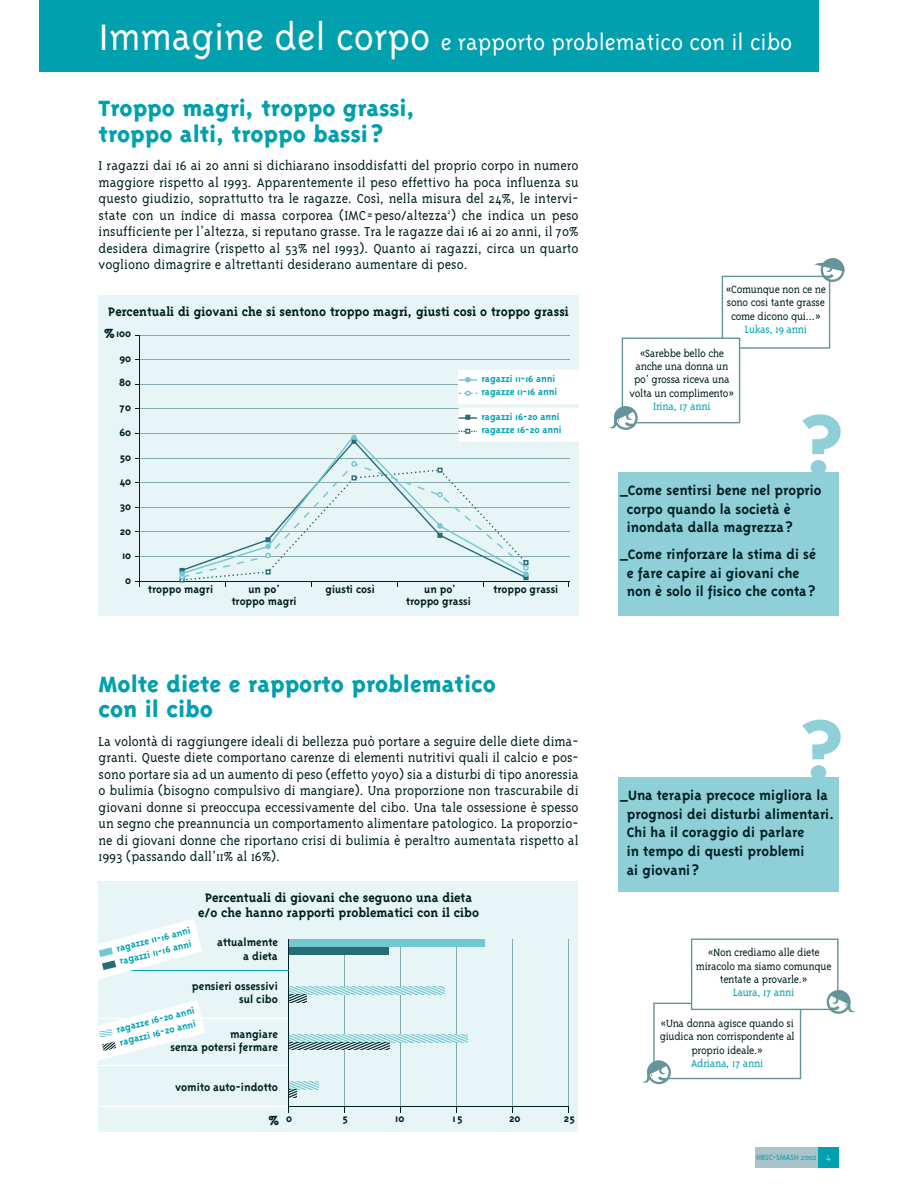
<style>
.page{position:relative;width:918px;height:1188px;background:#fff}
.page>*{position:absolute;margin:0;border:0;box-sizing:border-box;transform-origin:0 0}
.t1{font:800 82.8px "Triplex";color:#8fcfd8;scale:1.05 1}
.t2{font:800 25.35px/25.3px "Triplex";color:#00a0af}
.t3{font:300 25.35px "Triplex";color:#fff}
.t4{font:700 15.45px/18.6px "Triplex";color:#001f23}
.t5{font:700 15.3px "Triplex";color:#001f23}
.t6{font:300 14.85px/16.5px "Triplex Serif";color:#001f23;text-align:justify}
.t7{font:700 14.1px/14.9px "Triplex Serif";color:#001f23;text-align:center}
.t8{font:700 12.3px/13.6px "Triplex";color:#001f23;text-align:right}
.t9{font:300 12px/13.4px "Triplex Serif";letter-spacing:-.025em;color:#001f23;text-align:center}
.t10{font:700 12px/24.8px "Triplex";color:#001f23;text-align:center}
.t11{font:300 12px "Triplex Serif";letter-spacing:-.025em;color:#00a0af}
.t12{font:700 10.65px/13px "Triplex";color:#00a2b2}
.t13{font:300 8.7px "Triplex";color:#00a0af}
.s1{font-size:42.3px}
.s2{font-size:15.3px}
.s3{font-size:12px}
.s4{font-family:"Triplex Serif";font-size:11.25px;color:#a8c4c8}
</style>
<div class="page">
<div style="left:722px;top:276px;width:108px;height:73px;border:1px solid #65949b"></div>
<svg style="left:814px;top:258px;width:30px;height:25px"></svg>
<div style="left:622px;top:338px;width:118px;height:85px;background:#fff"></div>
<div style="left:622px;top:338px;width:118px;height:85px;border:1px solid #65949b"></div>
<svg style="left:609px;top:406px;width:29px;height:24px"></svg>
<div style="left:755px;top:1148px;width:64px;height:20px;background:#a8c4c8"></div>
<div style="left:819px;top:1148px;width:20px;height:20px;background:#00a0af"></div>
<div style="left:619px;top:778px;width:220px;height:114px;background:#8fcfd8"></div>
<div style="left:39px;top:0;width:780px;height:72px;background:#00a0af"></div>
<div style="left:99px;top:296px;width:480px;height:320px;background:#e8f5f6"></div>
<hr style="left:135px;top:335px;width:434px;height:1px;background:#86acb1">
<hr style="left:135px;top:359px;width:434px;height:1px;background:#86acb1">
<hr style="left:135px;top:384px;width:434px;height:1px;background:#86acb1">
<hr style="left:135px;top:409px;width:434px;height:1px;background:#86acb1">
<hr style="left:135px;top:433px;width:434px;height:1px;background:#86acb1">
<hr style="left:135px;top:458px;width:434px;height:1px;background:#86acb1">
<hr style="left:135px;top:482px;width:434px;height:1px;background:#86acb1">
<hr style="left:135px;top:507px;width:434px;height:1px;background:#86acb1">
<hr style="left:135px;top:532px;width:434px;height:1px;background:#86acb1">
<hr style="left:135px;top:556px;width:434px;height:1px;background:#86acb1">
<hr style="left:135px;top:581px;width:434px;height:1px;background:#001f23">
<hr style="left:139px;top:335px;width:1px;height:246px;background:#001f23">
<div style="left:459px;top:370px;width:120px;height:34px;background:#fff"></div>
<div style="left:459px;top:408px;width:120px;height:34px;background:#fff"></div>
<svg style="left:459px;top:377px;width:18px;height:5px"></svg>
<svg style="left:459px;top:391px;width:18px;height:5px"></svg>
<svg style="left:333px;top:434px;width:46px;height:27px"></svg>
<svg style="left:351px;top:435px;width:6px;height:9px"></svg>
<svg style="left:179px;top:461px;width:350px;height:126px"></svg>
<svg style="left:459px;top:415px;width:18px;height:5px"></svg>
<svg style="left:459px;top:429px;width:18px;height:5px"></svg>
<div style="left:99px;top:881px;width:479px;height:251px;background:#e8f5f6"></div>
<hr style="left:99px;top:1106px;width:189px;height:1px;background:#fff">
<hr style="left:99px;top:1018px;width:189px;height:1px;background:#fff">
<hr style="left:99px;top:1066px;width:189px;height:1px;background:#fff">
<hr style="left:344px;top:939px;width:1px;height:173px;background:#86acb1">
<hr style="left:400px;top:939px;width:1px;height:173px;background:#86acb1">
<hr style="left:456px;top:939px;width:1px;height:173px;background:#86acb1">
<hr style="left:512px;top:939px;width:1px;height:173px;background:#86acb1">
<hr style="left:568px;top:939px;width:1px;height:173px;background:#86acb1">
<div style="left:289px;top:947px;width:100px;height:8px;background:#256c73"></div>
<div style="left:289px;top:939px;width:196px;height:8px;background:#72c7d2"></div>
<hr style="left:288px;top:1106px;width:281px;height:1px;background:#001f23">
<svg style="left:289px;top:987px;width:155px;height:15px"></svg>
<svg style="left:289px;top:1034px;width:179px;height:16px"></svg>
<svg style="left:289px;top:1082px;width:30px;height:15px"></svg>
<svg style="left:99px;top:1000px;width:106px;height:60px"></svg>
<hr style="left:288px;top:939px;width:1px;height:173px;background:#001f23">
<hr style="left:99px;top:970px;width:189px;height:1px;background:#00a2b2">
<svg style="left:99px;top:919px;width:103px;height:60px"></svg>
<div style="left:653px;top:1003px;width:148px;height:76px;border:1px solid #65949b"></div>
<svg style="left:642px;top:1060px;width:29px;height:25px"></svg>
<div style="left:692px;top:939px;width:146px;height:70px;background:#fff"></div>
<div style="left:691px;top:939px;width:148px;height:71px;border:1px solid #65949b"></div>
<div style="left:619px;top:472px;width:220px;height:144px;background:#8fcfd8"></div>
<svg style="left:827px;top:990px;width:29px;height:24px"></svg>
<h2 class="t3" style="left:99px;top:32px;width:695px"><span class="s1">Immagine del corpo</span> e rapporto problematico con il cibo</h2>
<h2 class="t2" style="left:99px;top:98px;width:318px">Troppo magri, troppo grassi, troppo alti, troppo bassi?</h2>
<p class="t6" style="left:99px;top:158px;width:481px">I ragazzi dai 16 ai 20 anni si dichiarano insoddisfatti del proprio corpo in numero maggiore rispetto al 1993. Apparentemente il peso effettivo ha poca influenza su questo giudizio, soprattutto tra le ragazze. Così, nella misura del 24%, le intervi&shy;state con un indice di massa corporea (IMC=peso/altezza<sup>2</sup>) che indica un peso insufficiente per l’altezza, si reputano grasse. Tra le ragazze dai 16 ai 20 anni, il 70% desidera dimagrire (rispetto al 53% nel 1993). Quanto ai ragazzi, circa un quarto vogliono dimagrire e altrettanti desiderano aumentare di peso.</p>
<p class="t7" style="left:108px;top:306px;width:462px">Percentuali di giovani che si sentono troppo magri, giusti così o troppo grassi</p>
<p class="t10" style="left:104px;top:322px;width:29px;text-align:right"><span class="s2">%</span>100<br>90<br>80<br>70<br>60<br>50<br>40<br>30<br>20<br>10<br>0</p>
<p class="t12" style="left:481px;top:373px;width:78px">ragazzi 11-16 anni ragazze 11-16 anni</p>
<p class="t12" style="left:481px;top:411px;width:82px">ragazzi 16-20 anni ragazze 16-20 anni</p>
<p class="t10" style="left:148px;top:578px;width:67px">troppo magri</p>
<p class="t10" style="left:232px;top:585px;width:67px;line-height:11.2px">un po' troppo magri</p>
<p class="t10" style="left:325px;top:578px;width:51px">giusti così</p>
<p class="t10" style="left:406px;top:585px;width:66px;line-height:11.2px">un po' troppo grassi</p>
<p class="t10" style="left:494px;top:578px;width:66px">troppo grassi</p>
<h2 class="t2" style="left:99px;top:673px;width:399px">Molte diete e rapporto problematico con il cibo</h2>
<p class="t6" style="left:99px;top:734px;width:482px">La volontà di raggiungere ideali di bellezza può portare a seguire delle diete dima&shy;granti. Queste diete comportano carenze di elementi nutritivi quali il calcio e pos&shy;sono portare sia ad un aumento di peso (effetto yoyo) sia a disturbi di tipo anoressia o bulimia (bisogno compulsivo di mangiare). Una proporzione non trascurabile di giovani donne si preoccupa eccessivamente del cibo. Una tale ossessione è spesso un segno che preannuncia un comportamento alimentare patologico. La proporzio&shy;ne di giovani donne che riportano crisi di bulimia è peraltro aumentata rispetto al 1993 (passando dall’11% al 16%).</p>
<p class="t7" style="left:198px;top:891px;width:282px">Percentuali di giovani che seguono una dieta e/o che hanno rapporti problematici con il cibo</p>
<p class="t12" style="left:115px;top:943px;width:78px;rotate:-14deg">ragazze 11-16 anni ragazzi 11-16 anni</p>
<p class="t8" style="left:217px;top:936px;width:62px">attualmente a dieta</p>
<p class="t8" style="left:192px;top:980px;width:88px">pensieri ossessivi sul cibo</p>
<p class="t8" style="left:170px;top:1028px;width:109px">mangiare<br>senza potersi fermare</p>
<p class="t8" style="left:175px;top:1082px;width:104px">vomito auto-indotto</p>
<p class="t5" style="left:268px;top:1114px;width:25px">% <span class="s3">0</span></p>
<p class="t10" style="left:343px;top:1107px;width:7px">5</p>
<p class="t10" style="left:395px;top:1107px;width:11px">10</p>
<p class="t10" style="left:453px;top:1107px;width:11px">15</p>
<p class="t10" style="left:509px;top:1107px;width:13px">20</p>
<p class="t10" style="left:564px;top:1107px;width:12px">25</p>
<p class="t12" style="left:115px;top:1024px;width:82px;rotate:-14deg">ragazze 16-20 anni ragazzi 16-20 anni</p>
<p class="t9" style="left:726px;top:283px;width:102px">«Comunque non ce ne sono cosi tante grasse come dicono qui...»</p>
<p class="t11" style="left:745px;top:325px;width:63px">Lukas, 19 anni</p>
<p class="t9" style="left:630px;top:347px;width:106px">«Sarebbe bello che anche una donna un po’ grossa riceva una volta un complimento»</p>
<p class="t11" style="left:653px;top:402px;width:59px">Irina, 17 anni</p>
<h1 class="t1" style="left:801px;top:415px;width:42px">?</h1>
<p class="t4" style="left:627px;top:482px;width:196px;text-indent:-7px">_Come sentirsi bene nel proprio corpo quando la società è inondata dalla magrezza?</p>
<p class="t4" style="left:627px;top:546px;width:191px;text-indent:-7px">_Come rinforzare la stima di sé e fare capire ai giovani che non è solo il fisico che conta?</p>
<h1 class="t1" style="left:801px;top:721px;width:42px">?</h1>
<p class="t4" style="left:627px;top:787px;width:209px;text-indent:-7px">_Una terapia precoce migliora la prognosi dei disturbi alimentari.<br>Chi ha il coraggio di parlare<br>in tempo di questi problemi<br>ai giovani?</p>
<p class="t9" style="left:696px;top:947px;width:137px">«Non crediamo alle diete miracolo ma siamo comunque tentate a provarle.»</p>
<p class="t11" style="left:733px;top:988px;width:63px">Laura, 17 anni</p>
<p class="t9" style="left:660px;top:1017px;width:137px">«Una donna agisce quando si giudica non corrispondente al proprio ideale.»</p>
<p class="t11" style="left:691px;top:1059px;width:73px">Adriana, 17 anni</p>
<p class="t13" style="left:757px;top:1154px;width:76px">HBSC-SMASH 2002 <span class="s4">4</span></p>
</div>
